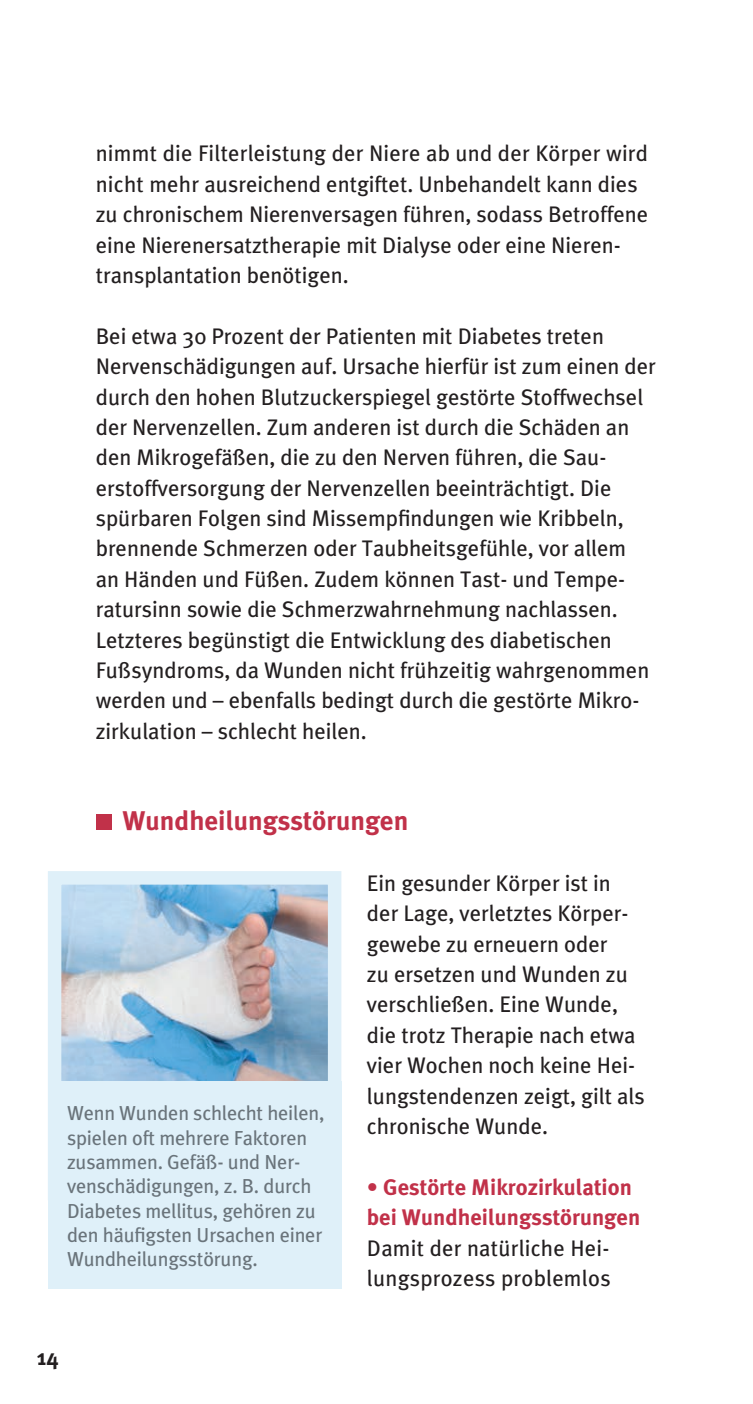
<style>
.page{position:relative;width:753px;height:1404px;background:#fff}
.page>*{position:absolute;margin:0;border:0;box-sizing:border-box;transform-origin:0 0}
.t1{font:700 27px "Meta Plus";color:#c13149}
.t2{font:22.5px/30.4px "Meta Plus";color:#231f20}
.t3{font:700 22.5px/30.4px "Meta Plus";color:#c13149}
.t4{font:700 22.5px "Meta Plus";color:#231f20}
.t5{font:20.25px/24.3px "Meta Plus";letter-spacing:-.01em;color:#6a747b}
</style>
<div class="page">
<div style="left:96px;top:814px;width:16px;height:16px;background:#c13149"></div>
<img style="left:63px;top:886px;width:263px;height:195px">
<div style="left:48px;top:871px;width:293px;height:328px;border:14px solid #dff0f9"></div>
<div style="left:48px;top:1081px;width:293px;height:207px;background:#dff0f9"></div>
<p class="t2" style="left:96px;top:138px;width:554px">nimmt die Filterleistung der Niere ab und der Körper wird nicht mehr ausreichend entgiftet. Unbehandelt kann dies zu chronischem Nierenversagen führen, sodass Betroffene eine Nierenersatztherapie mit Dialyse oder eine Nieren&shy;transplantation benötigen.</p>
<p class="t2" style="left:96px;top:320px;width:561px">Bei etwa 30 Prozent der Patienten mit Diabetes treten Nervenschädigungen auf. Ursache hierfür ist zum einen der durch den hohen Blutzuckerspiegel gestörte Stoffwechsel der Nervenzellen. Zum anderen ist durch die Schäden an den Mikrogefäßen, die zu den Nerven führen, die Sau&shy;erstoffversorgung der Nervenzellen beeinträchtigt. Die spürbaren Folgen sind Missempfindungen wie Kribbeln, brennende Schmerzen oder Taubheitsgefühle, vor allem<br>an Händen und Füßen. Zudem können Tast- und Tempe&shy;ratursinn sowie die Schmerzwahrnehmung nachlassen.<br>Letzteres begünstigt die Entwicklung des diabetischen Fußsyndroms, da Wunden nicht frühzeitig wahrgenommen werden und – ebenfalls bedingt durch die gestörte Mikro&shy;zirkulation – schlecht heilen.</p>
<p class="t1" style="left:122px;top:805px;width:287px">Wundheilungsstörungen</p>
<p class="t2" style="left:367px;top:867px;width:279px">Ein gesunder Körper ist in der Lage, verletztes Körper&shy;gewebe zu erneuern oder<br>zu ersetzen und Wunden zu verschließen. Eine Wunde, die trotz Therapie nach etwa vier Wochen noch keine Hei&shy;lungstendenzen zeigt, gilt als chronische Wunde.</p>
<p class="t5" style="left:67px;top:1100px;width:259px">Wenn Wunden schlecht heilen, spielen oft mehrere Faktoren zusammen. Gefäß- und Ner&shy;venschädigungen, z. B. durch<br>Diabetes mellitus, gehören zu den häufigsten Ursachen einer<br>Wundheilungsstörung.</p>
<p class="t3" style="left:367px;top:1171px;width:275px">• Gestörte Mikrozirkulation bei Wundheilungsstörungen</p>
<p class="t2" style="left:367px;top:1232px;width:245px">Damit der natürliche Hei&shy;lungsprozess problemlos</p>
<p class="t4" style="left:37px;top:1343px;width:23px">14</p>
</div>
